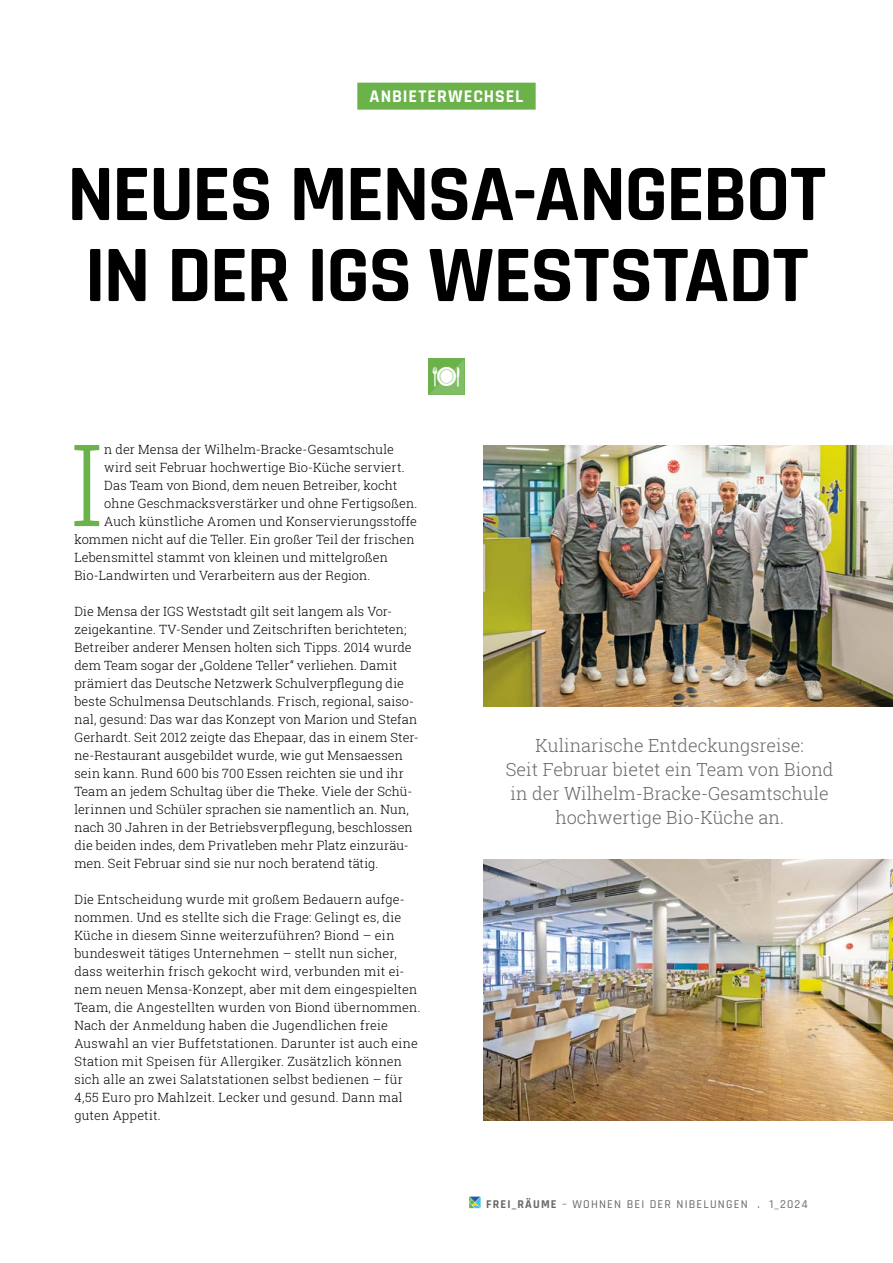
<style>
.page{position:relative;width:893px;height:1263px;background:#fff}
.page>*{position:absolute;margin:0;border:0;box-sizing:border-box;transform-origin:0 0}
.t1{font:300 114px "Roboto Slab";color:#6cb24b}
.t2{font:700 81px/81px "Rajdhani";letter-spacing:-.025em;color:#000}
.t3{font:300 18px/24px "Roboto Slab";color:#6a6864;text-align:center}
.t4{font:700 18px "Rajdhani";letter-spacing:.05em;color:#fff}
.t5{font:300 12.75px/18px "Roboto Slab";letter-spacing:.01em;color:#000}
.t6{font:500 12px "Rajdhani";letter-spacing:.1em;color:#6a6864}
.s1{font-weight:700}
</style>
<div class="page">
<svg style="left:469px;top:1196px;width:12px;height:12px"></svg>
<div style="left:357px;top:83px;width:179px;height:27px;background:#6cb24b"></div>
<img style="left:484px;top:859px;width:409px;height:261px">
<img style="left:484px;top:445px;width:409px;height:261px">
<svg style="left:428px;top:359px;width:36px;height:36px"></svg>
<h3 class="t4" style="left:370px;top:86px;width:155px">ANBIETERWECHSEL</h3>
<h2 class="t2" style="left:67px;top:156px;width:760px">NEUES MENSA-ANGEBOT<br>IN DER IGS WESTSTADT</h2>
<h1 class="t1" style="left:69px;top:407px;width:36px">I</h1>
<p class="t5" style="left:104px;top:440px;width:291px">n der Mensa der Wilhelm-Bracke-Gesamtschule</p>
<p class="t5" style="left:104px;top:458px;width:302px">wird seit Februar hochwertige Bio-Küche serviert.</p>
<p class="t5" style="left:104px;top:476px;width:295px">Das Team von Biond, dem neuen Betreiber, kocht</p>
<p class="t5" style="left:104px;top:494px;width:315px">ohne Geschmacksverstärker und ohne Fertigsoßen.</p>
<p class="t5" style="left:104px;top:512px;width:314px">Auch künstliche Aromen und Konservierungsstoffe</p>
<p class="t5" style="left:74px;top:530px;width:342px">kommen nicht auf die Teller. Ein großer Teil der frischen</p>
<p class="t5" style="left:74px;top:548px;width:315px">Lebensmittel stammt von kleinen und mittelgroßen</p>
<p class="t5" style="left:74px;top:566px;width:297px">Bio-Landwirten und Verarbeitern aus der Region.</p>
<p class="t5" style="left:74px;top:602px;width:346px">Die Mensa der IGS Weststadt gilt seit langem als Vor&shy;zeigekantine. TV-Sender und Zeitschriften berichteten; Betreiber anderer Mensen holten sich Tipps. 2014 wurde dem Team sogar der „Goldene Teller“ verliehen. Damit prämiert das Deutsche Netzwerk Schulverpflegung die beste Schulmensa Deutschlands. Frisch, regional, saiso&shy;nal, gesund: Das war das Konzept von Marion und Stefan Gerhardt. Seit 2012 zeigte das Ehepaar, das in einem Ster&shy;ne-Restaurant ausgebildet wurde, wie gut Mensaessen sein kann. Rund 600 bis 700 Essen reichten sie und ihr Team an jedem Schultag über die Theke. Viele der Schü&shy;lerinnen und Schüler sprachen sie namentlich an. Nun, nach 30 Jahren in der Betriebsverpflegung, beschlossen die beiden indes, dem Privatleben mehr Platz einzuräu&shy;men. Seit Februar sind sie nur noch beratend tätig.</p>
<p class="t5" style="left:74px;top:890px;width:348px">Die Entscheidung wurde mit großem Bedauern aufge&shy;nommen. Und es stellte sich die Frage: Gelingt es, die Küche in diesem Sinne weiterzuführen? Biond – ein bundesweit tätiges Unternehmen – stellt nun sicher, dass weiterhin frisch gekocht wird, verbunden mit ei&shy;nem neuen Mensa-Konzept, aber mit dem eingespielten Team, die Angestellten wurden von Biond übernommen.<br>Nach der Anmeldung haben die Jugendlichen freie Auswahl an vier Buffetstationen. Darunter ist auch eine Station mit Speisen für Allergiker. Zusätzlich können sich alle an zwei Salatstationen selbst bedienen – für 4,55 Euro pro Mahlzeit. Lecker und gesund. Dann mal guten Appetit.</p>
<h3 class="t3" style="left:506px;top:733px;width:329px">Kulinarische Entdeckungsreise:<br>Seit Februar bietet ein Team von Biond in der Wilhelm-Bracke-Gesamtschule hochwertige Bio-Küche an.</h3>
<p class="t6" style="left:486px;top:1197px;width:323px"><span class="s1">FREI_RÄUME</span> – WOHNEN BEI DER NIBELUNGEN . 1_2024</p>
</div>
